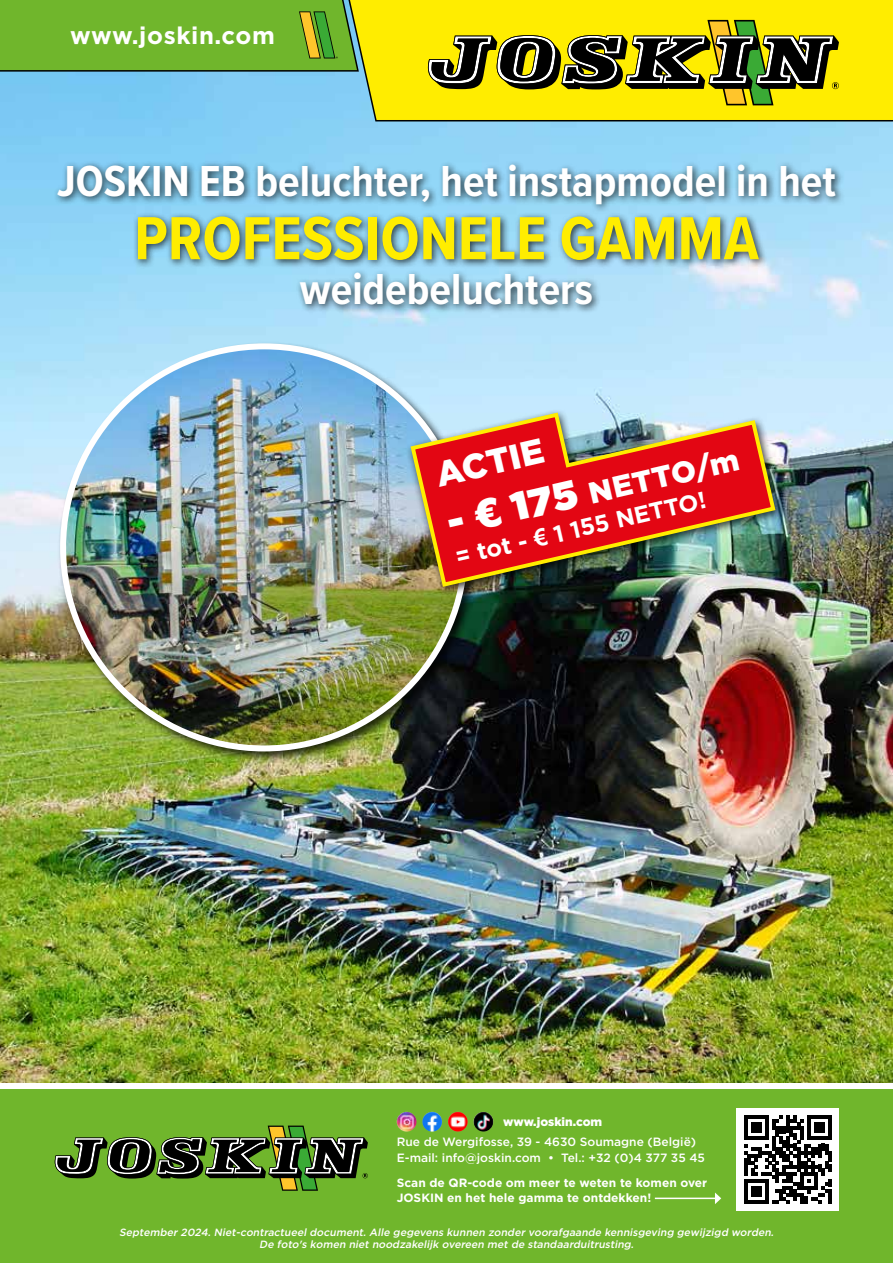
<style>
.page{position:relative;width:893px;height:1263px;background:#fff}
.page>*{position:absolute;margin:0;border:0;box-sizing:border-box;transform-origin:0 0}
.t1{font:700 63px "Proxima Nova Cond";color:#ffed00}
.t2{font:700 45px "Proxima Nova Cond";color:#fff}
.t3{font:900 34.95px "Gotham";color:#fff}
.t4{font:900 30px "Gotham";color:#fff}
.t5{font:700 24px "Gotham";letter-spacing:.025em;color:#fff}
.t6{font:700 23.55px "Gotham";color:#fff}
.t7{font:500 12px/16.5px "Gotham";color:#fff}
.t8{font:700 12px/14.4px "Gotham";color:#fff}
.t9{font:900 12px "Gotham";color:#fff}
.t10{font:italic 500 10.5px/12.6px "Gotham";color:#fff;text-align:center}
.s1{font-family:"Gotham Ultra";font-weight:400;font-size:39.45px}
.s2{font-family:"Arial";font-size:39.45px}
.s3{font-family:"Arial"}
</style>
<div class="page">
<div style="left:0;top:1089px;width:893px;height:174px;background:#70b62c"></div>
<img style="left:0;top:73px;width:893px;height:1009px">
<div style="left:57px;top:341px;width:424px;height:423px;background:#000;opacity:.75"></div>
<img style="left:63px;top:346px;width:402px;height:402px;border-radius:201px">
<svg style="left:55px;top:1125px;width:313px;height:66px"></svg>
<img style="left:397px;top:1112px;width:19px;height:19px;border-radius:10px">
<img style="left:473px;top:1112px;width:20px;height:19px;border-radius:10px">
<img style="left:422px;top:1112px;width:20px;height:19px;border-radius:10px">
<img style="left:448px;top:1112px;width:20px;height:19px;border-radius:10px">
<div style="left:737px;top:1108px;width:102px;height:103px;background:#fff"></div>
<svg style="left:744px;top:1115px;width:88px;height:89px"></svg>
<hr style="left:655px;top:1197px;width:61px;height:2px;background:#fff">
<svg style="left:715px;top:1192px;width:6px;height:12px"></svg>
<div style="left:53px;top:160px;width:792px;height:155px;background:#000;opacity:.75"></div>
<div style="left:405px;top:408px;width:380px;height:189px;background:#000;opacity:.75"></div>
<img style="left:408px;top:410px;width:370px;height:179px">
<svg style="left:342px;top:0;width:551px;height:122px;background:#f1e40d"></svg>
<svg style="left:428px;top:20px;width:411px;height:85px;background:#97911d"></svg>
<svg style="left:0;top:0;width:360px;height:73px;background:#6eb030"></svg>
<h3 class="t5" style="left:70px;top:21px;width:206px">www.joskin.com</h3>
<h2 class="t2" style="left:57px;top:148px;width:780px">JOSKIN EB beluchter, het instapmodel in het</h2>
<h1 class="t1" style="left:134px;top:192px;width:626px">PROFESSIONELE GAMMA</h1>
<h2 class="t2" style="left:300px;top:256px;width:295px">weidebeluchters</h2>
<h3 class="t3" style="left:432px;top:455px;width:111px;rotate:-13deg">ACTIE</h3>
<h3 class="t4" style="left:444px;top:509px;width:299px;rotate:-13deg"><span class="s1">-</span> <span class="s2">€</span> <span class="s1">175</span> NETTO/m</h3>
<h3 class="t6" style="left:452px;top:544px;width:258px;rotate:-13deg">= tot - <span class="s3">€</span> 1 155 NETTO!</h3>
<p class="t9" style="left:503px;top:1115px;width:100px">www.joskin.com</p>
<p class="t7" style="left:397px;top:1133px;width:310px">Rue de Wergifosse, 39 - 4630 Soumagne (België)<br>E-mail: info@joskin.com • Tel.: +32 (0)4 377 35 45</p>
<p class="t8" style="left:397px;top:1176px;width:312px">Scan de QR-code om meer te weten te komen over<br>JOSKIN en het hele gamma te ontdekken!</p>
<p class="t10" style="left:119px;top:1225px;width:658px">September 2024. Niet-contractueel document. Alle gegevens kunnen zonder voorafgaande kennisgeving gewijzigd worden.<br>De foto's komen niet noodzakelijk overeen met de standaarduitrusting.</p>
</div>
